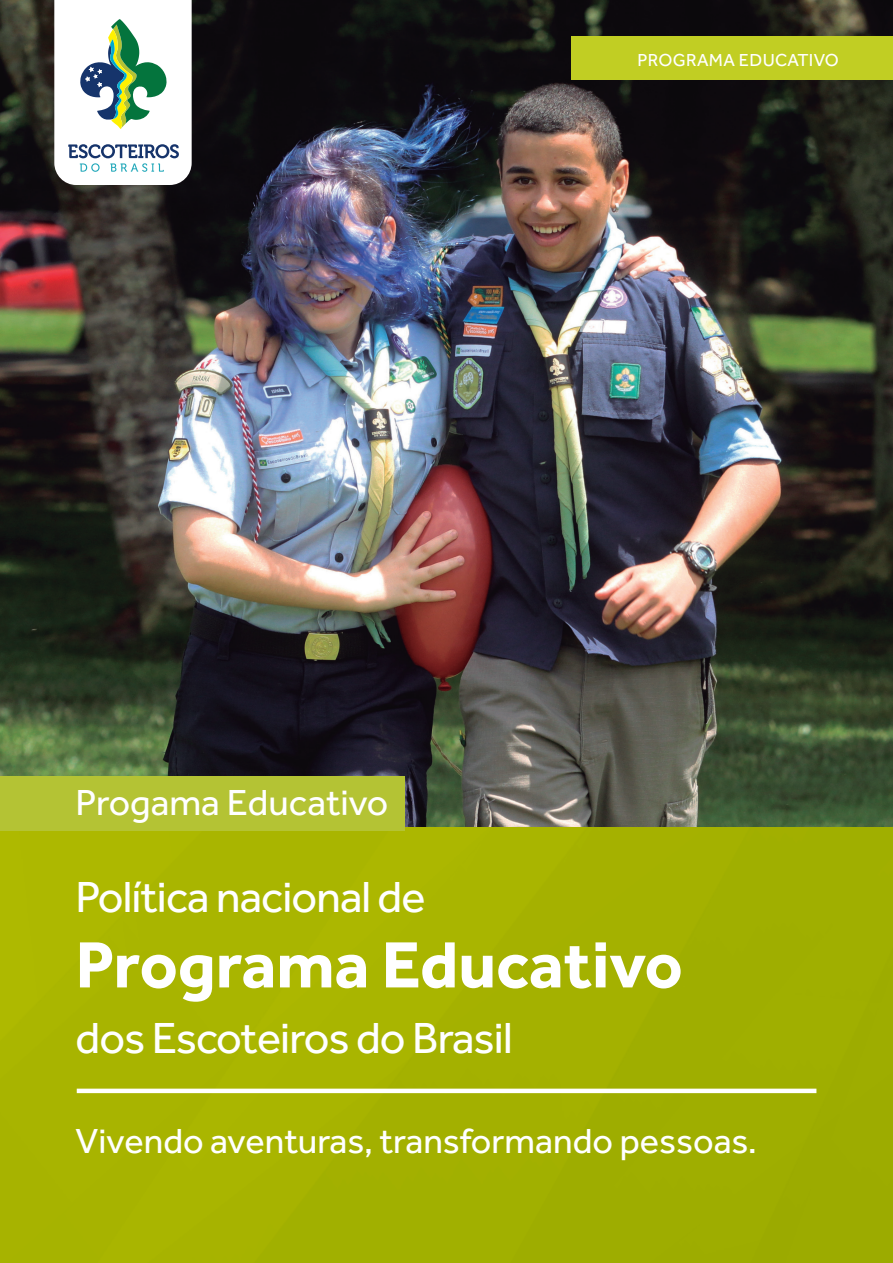
<style>
.page{position:relative;width:893px;height:1263px;background:#fff}
.page>*{position:absolute;margin:0;border:0;box-sizing:border-box;transform-origin:0 0}
.t1{font:700 67.5px "Effra";color:#fff}
.t2{font:45px "Effra";letter-spacing:-.02em;color:#fff}
.t3{font:37.5px "Effra";color:#fff}
.t4{font:36px "Effra";color:#fff}
.t5{font:18px "Effra";letter-spacing:.02em;color:#fff}
</style>
<div class="page">
<img style="left:0;top:0;width:893px;height:828px">
<div style="left:0;top:828px;width:893px;height:435px;background:#a5b100"></div>
<svg style="left:54px;top:0;width:138px;height:185px"></svg>
<div style="left:571px;top:36px;width:322px;height:43px;background:#c1ce23"></div>
<div style="left:0;top:776px;width:405px;height:55px;background:#b4c334"></div>
<hr style="left:77px;top:1089px;width:739px;height:4px;background:#fff">
<p class="t5" style="left:637px;top:50px;width:203px">PROGRAMA EDUCATIVO</p>
<p class="t3" style="left:76px;top:781px;width:314px">Progama Educativo</p>
<p class="t2" style="left:76px;top:871px;width:351px">Política nacional de</p>
<p class="t1" style="left:76px;top:924px;width:609px">Programa Educativo</p>
<p class="t2" style="left:76px;top:1012px;width:439px">dos Escoteiros do Brasil</p>
<p class="t4" style="left:76px;top:1120px;width:683px">Vivendo aventuras, transformando pessoas.</p>
</div>
